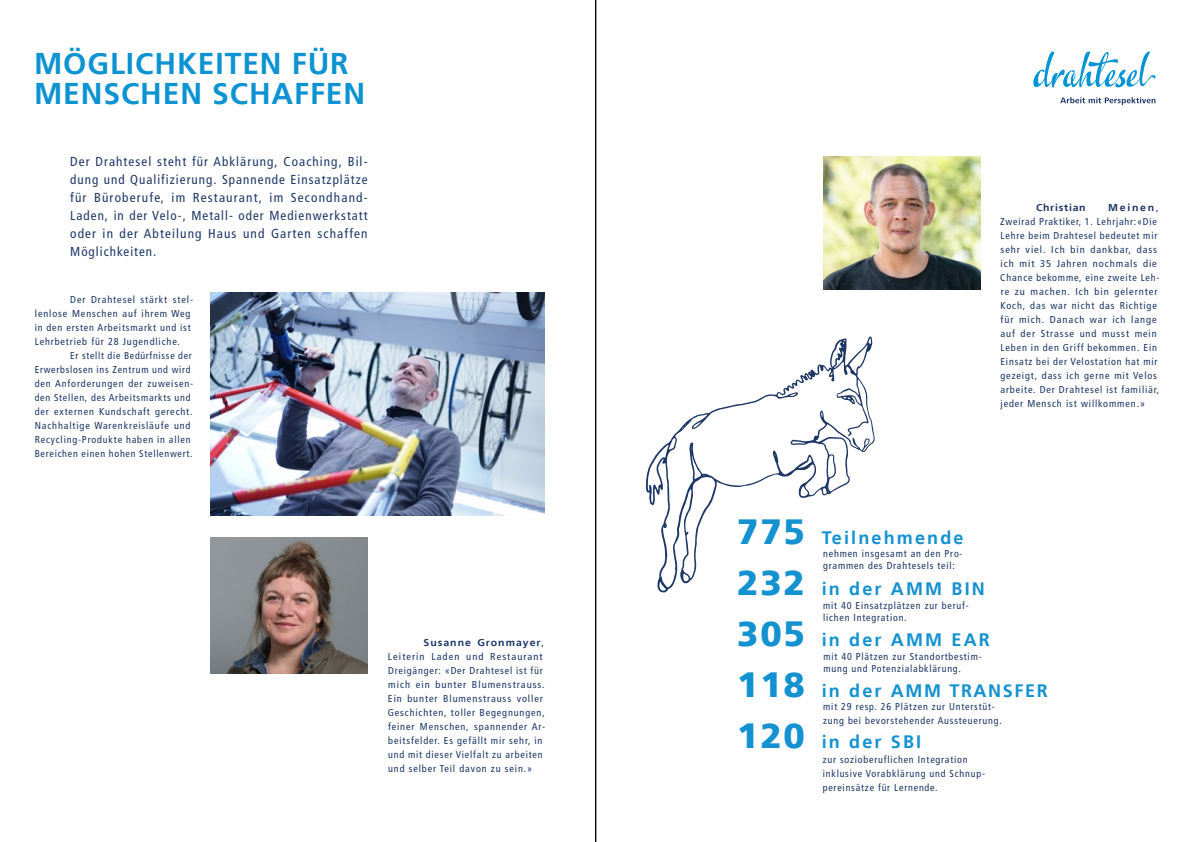
<style>
.page{position:relative;width:1191px;height:842px;background:#fff}
.page>*{position:absolute;margin:0;border:0;box-sizing:border-box;transform-origin:0 0}
.t1{font:700 30px/30px "Frutiger LT";letter-spacing:.03em;color:#0d93d2}
.t2{font:700 18px "Frutiger LT";letter-spacing:.12em;color:#1391d1}
.t3{font:700 18px "Frutiger LT";letter-spacing:.09em;color:#1391d1}
.t4{font:condensed 13px/18px "Frutiger LT";letter-spacing:.085em;color:#1d3767;text-align:justify}
.t5{font:condensed 10px/14px "Frutiger LT";letter-spacing:.08em;color:#1d3767;scale:1.05 1}
.t6{font:condensed 10px/14px "Frutiger LT";letter-spacing:.08em;color:#1d3767}
.t7{font:700 10px "Frutiger LT";letter-spacing:.07em;color:#1d3767;scale:1.05 1}
.s1{font-weight:700;font-stretch:normal}
.s2{font-weight:900;font-size:35px}
</style>
<div class="page">
<svg style="left:1060px;top:97px;width:95px;height:8px"></svg>
<svg style="left:1033px;top:51px;width:123px;height:37px"></svg>
<img style="left:823px;top:157px;width:157px;height:133px">
<img style="left:211px;top:292px;width:333px;height:224px">
<svg style="left:646px;top:336px;width:228px;height:256px"></svg>
<svg style="left:681px;top:424px;width:6px;height:5px"></svg>
<hr style="left:595px;top:0;width:1px;height:842px;background:#000">
<img style="left:211px;top:537px;width:157px;height:136px">
<h1 class="t1" style="left:34px;top:48px;width:333px">MÖGLICHKEITEN FÜR<br>MENSCHEN SCHAFFEN</h1>
<p class="t4" style="left:70px;top:152px;width:299px">Der Drahtesel steht für Abklärung, Coaching, Bil&shy;dung und Qualifizierung. Spannende Einsatzplätze für Büroberufe, im Restaurant, im Secondhand-Laden, in der Velo-, Metall- oder Medienwerkstatt oder in der Abteilung Haus und Garten schaffen Möglichkeiten.</p>
<p class="t6" style="left:35px;top:293px;width:160px;text-indent:36px">Der Drahtesel stärkt stel&shy;lenlose Menschen auf ihrem Weg in den ersten Arbeitsmarkt und ist<br>Lehrbetrieb für 28 Jugendliche.</p>
<p class="t6" style="left:35px;top:349px;width:160px;text-indent:36px">Er stellt die Bedürfnisse der Erwerbslosen ins Zentrum und wird den Anforderungen der zuweisen&shy;den Stellen, des Arbeitsmarkts und der externen Kundschaft gerecht.<br>Nachhaltige Warenkreisläufe und Recycling-Produkte haben in allen Bereichen einen hohen Stellenwert.</p>
<p class="t5" style="left:388px;top:636px;width:151px;text-indent:36px"><span class="s1">Susanne Gronmayer</span>,<br>Leiterin Laden und Restaurant<br>Dreigänger: «Der Drahtesel ist für mich ein bunter Blumenstrauss.<br>Ein bunter Blumenstrauss voller<br>Geschichten, toller Begegnungen, feiner Menschen, spannender Ar&shy;beitsfelder. Es gefällt mir sehr, in und mit dieser Vielfalt zu arbeiten und selber Teil davon zu sein.»</p>
<p class="t7" style="left:1036px;top:202px;width:49px">Christian</p>
<p class="t5" style="left:1000px;top:201px;width:153px;text-indent:108px"><span class="s1">Meinen</span>,<br>Zweirad Praktiker, 1. Lehrjahr:«Die<br>Lehre beim Drahtesel bedeutet mir sehr viel. Ich bin dankbar, dass ich mit 35 Jahren nochmals die<br>Chance bekomme, eine zweite Leh&shy;re zu machen. Ich bin gelernter<br>Koch, das war nicht das Richtige für mich. Danach war ich lange auf der Strasse und musst mein<br>Leben in den Griff bekommen. Ein<br>Einsatz bei der Velostation hat mir gezeigt, dass ich gerne mit Velos arbeite. Der Drahtesel ist familiär, jeder Mensch ist willkommen.»</p>
<h2 class="t2" style="left:737px;top:527px;width:228px"><span class="s2">775</span> Teilnehmende</h2>
<h2 class="t2" style="left:737px;top:578px;width:249px"><span class="s2">232</span> in der AMM BIN</h2>
<h2 class="t2" style="left:737px;top:629px;width:254px"><span class="s2">305</span> in der AMM EAR</h2>
<h2 class="t3" style="left:737px;top:680px;width:312px"><span class="s2">118</span> in der AMM TRANSFER</h2>
<h2 class="t2" style="left:737px;top:731px;width:185px"><span class="s2">120</span> in der SBI</h2>
<p class="t6" style="left:822px;top:752px;width:164px">zur sozioberuflichen Integration inklusive Vorabklärung und Schnup&shy;pereinsätze für Lernende.</p>
<p class="t6" style="left:823px;top:548px;width:141px;line-height:12px">nehmen insgesamt an den Pro&shy;grammen des Drahtesels teil:</p>
<p class="t6" style="left:823px;top:599px;width:147px;line-height:12px">mit 40 Einsatzplätzen zur beruf&shy;lichen Integration.</p>
<p class="t6" style="left:823px;top:651px;width:160px;line-height:12px">mit 40 Plätzen zur Standortbestim&shy;mung und Potenzialabklärung.</p>
<p class="t6" style="left:823px;top:700px;width:180px">mit 29 resp. 26 Plätzen zur Unterstüt&shy;zung bei bevorstehender Aussteuerung.</p>
</div>
